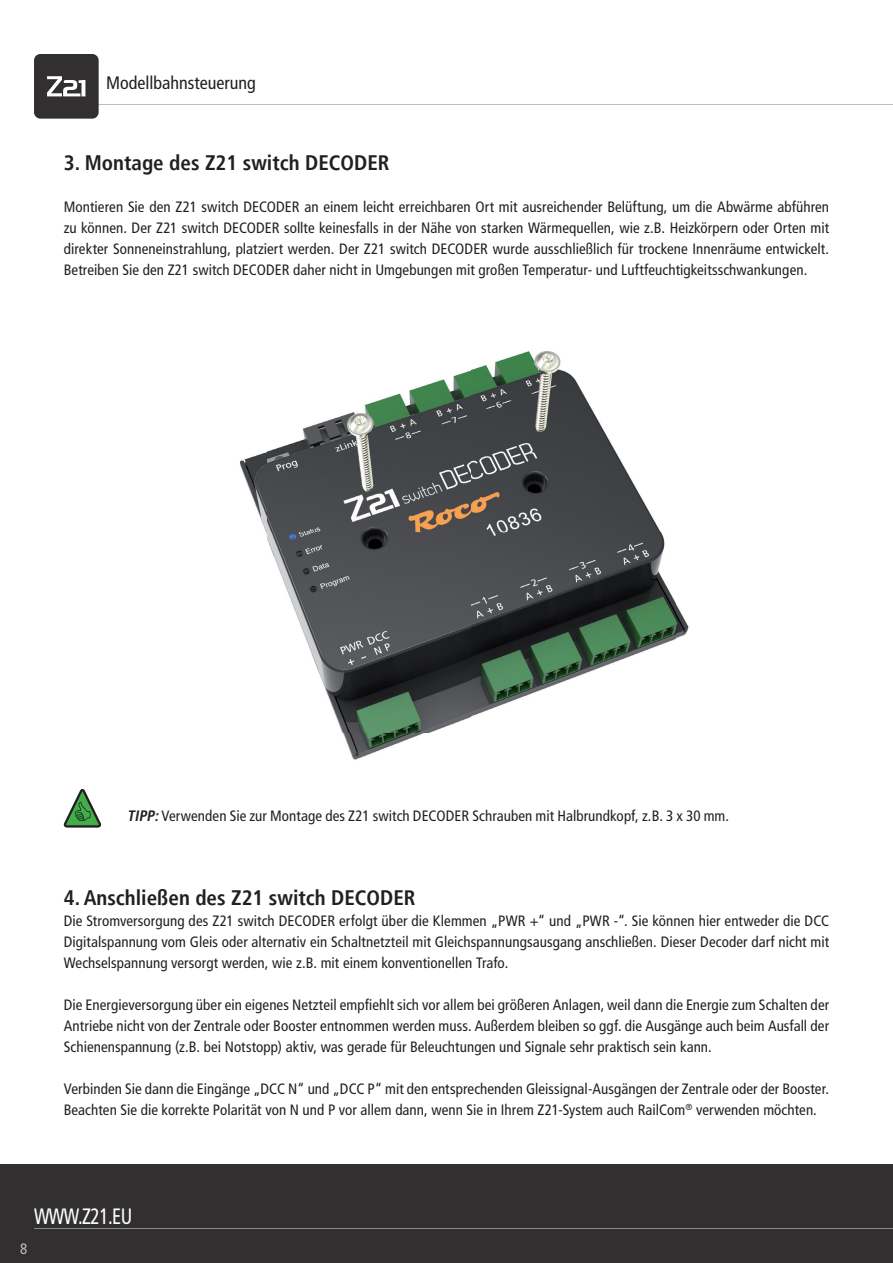
<style>
.page{position:relative;width:893px;height:1263px;background:#fff}
.page>*{position:absolute;margin:0;border:0;box-sizing:border-box;transform-origin:0 0}
.t1{font:condensed 22.2px "Frutiger LT";letter-spacing:-.03em;color:#fff;scale:.88 1}
.t2{font:700 condensed 21px "Frutiger LT";color:#231f20}
.t3{font:condensed 18px "Frutiger LT";color:#231f20}
.t4{font:condensed 15px/21px "Frutiger LT";letter-spacing:.005em;color:#231f20;text-align:justify}
.t5{font:condensed 15px "Frutiger LT";color:#bcbdc0}
.s1{font-weight:700;font-style:italic}
</style>
<div class="page">
<div style="left:0;top:1165px;width:893px;height:98px;background:#312f30"></div>
<svg style="left:34px;top:1228px;width:859px;height:1px"></svg>
<div style="left:34px;top:54px;width:65px;height:65px;background:#312f30;border-radius:6px"></div>
<svg style="left:47px;top:76px;width:846px;height:29px"></svg>
<img style="left:239px;top:351px;width:450px;height:409px">
<svg style="left:64px;top:789px;width:37px;height:39px"></svg>
<p class="t3" style="left:106px;top:72px;width:151px">Modellbahnsteuerung</p>
<h2 class="t2" style="left:64px;top:150px;width:327px">3. Montage des Z21 switch DECODER</h2>
<p class="t4" style="left:64px;top:196px;width:767px">Montieren Sie den Z21 switch DECODER an einem leicht erreichbaren Ort mit ausreichender Belüftung, um die Abwärme abführen zu können. Der Z21 switch DECODER sollte keinesfalls in der Nähe von starken Wärmequellen, wie z.B. Heizkörpern oder Orten mit direkter Sonneneinstrahlung, platziert werden. Der Z21 switch DECODER wurde ausschließlich für trockene Innenräume entwickelt.<br>Betreiben Sie den Z21 switch DECODER daher nicht in Umgebungen mit großen Temperatur- und Luftfeuchtigkeitsschwankungen.</p>
<p class="t4" style="left:127px;top:805px;width:603px"><span class="s1">TIPP:</span>Verwenden Sie zur Montage des Z21 switch DECODER Schrauben mit Halbrundkopf, z.B. 3 x 30 mm.</p>
<h2 class="t2" style="left:64px;top:885px;width:353px">4. Anschließen des Z21 switch DECODER</h2>
<p class="t4" style="left:64px;top:910px;width:767px">Die Stromversorgung des Z21 switch DECODER erfolgt über die Klemmen „PWR +“ und „PWR -“. Sie können hier entweder die DCC Digitalspannung vom Gleis oder alternativ ein Schaltnetzteil mit Gleichspannungsausgang anschließen. Dieser Decoder darf nicht mit Wechselspannung versorgt werden, wie z.B. mit einem konventionellen Trafo.</p>
<p class="t4" style="left:64px;top:994px;width:767px">Die Energieversorgung über ein eigenes Netzteil empfiehlt sich vor allem bei größeren Anlagen, weil dann die Energie zum Schalten der Antriebe nicht von der Zentrale oder Booster entnommen werden muss. Außerdem bleiben so ggf. die Ausgänge auch beim Ausfall der Schienenspannung (z.B. bei Notstopp) aktiv, was gerade für Beleuchtungen und Signale sehr praktisch sein kann.</p>
<p class="t4" style="left:64px;top:1078px;width:767px">Verbinden Sie dann die Eingänge „DCC N“ und „DCC P“ mit den entsprechenden Gleissignal-Ausgängen der Zentrale oder der Booster.<br>Beachten Sie die korrekte Polarität von N und P vor allem dann, wenn Sie in Ihrem Z21-System auch RailCom<sup>®</sup> verwenden möchten.</p>
<h1 class="t1" style="left:34px;top:1203px;width:113px">WWW.Z21.EU</h1>
<p class="t5" style="left:20px;top:1240px;width:9px">8</p>
</div>
